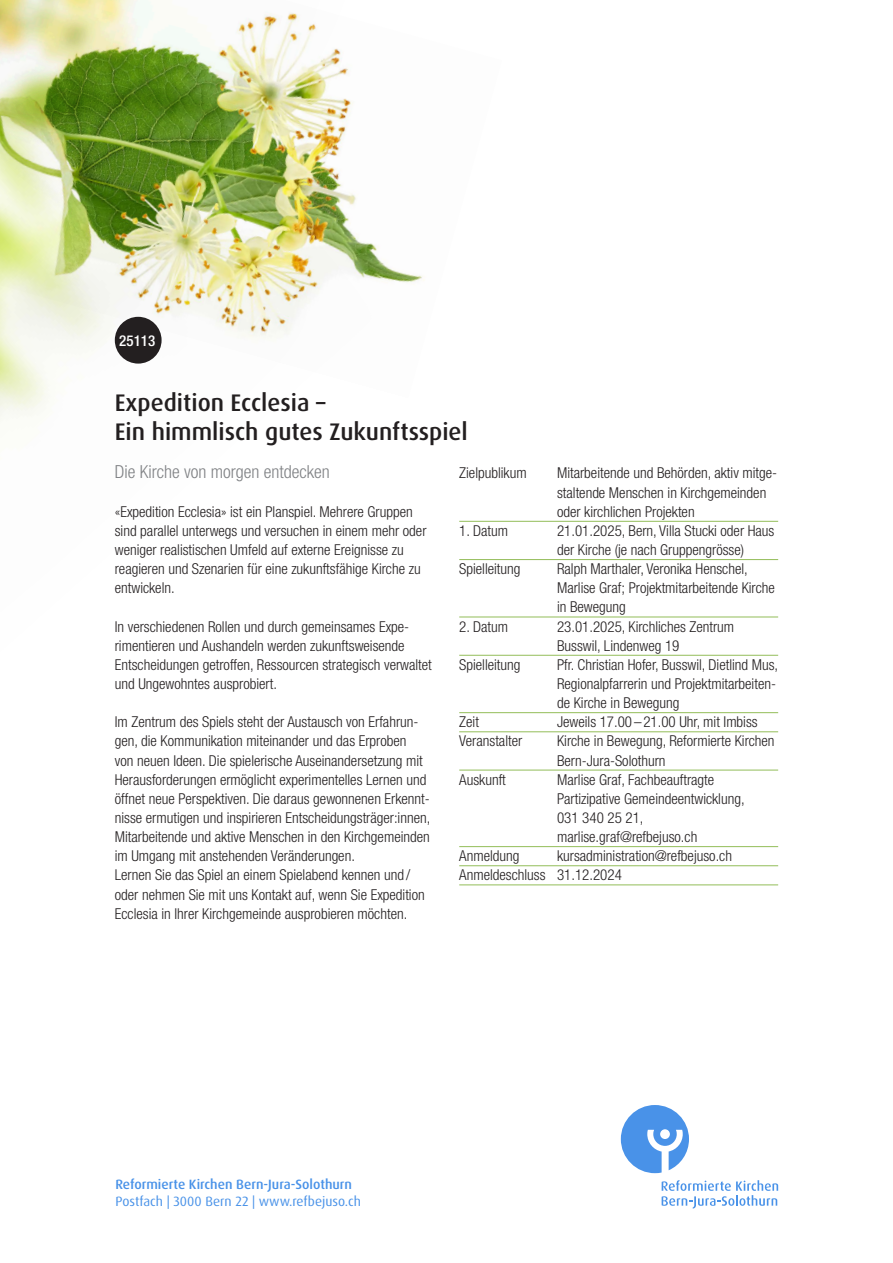
<style>
.page{position:relative;width:893px;height:1263px;background:#fff}
.page>*{position:absolute;margin:0;border:0;box-sizing:border-box;transform-origin:0 0}
.t1{font:500 24px/28.7px "Dax Pro";color:#231f20}
.t2{font:300 condensed 18px "Helvetica Neue LT Std";color:#808285}
.t3{font:300 condensed 15px/19.2px "Helvetica Neue LT Std";color:#231f20}
.t4{font:500 condensed 15px "Helvetica Neue LT Std";color:#fff}
.t5{font:500 13.5px "Dax Pro";color:#4992e8}
.t6{font:13.5px "Dax Pro";color:#4992e8}
</style>
<div class="page">
<img style="left:0;top:0;width:377px;height:422px">
<svg style="left:621px;top:1105px;width:68px;height:68px"></svg>
<svg style="left:662px;top:1180px;width:116px;height:28px"></svg>
<hr style="left:459px;top:521px;width:319px;height:1px;background:#93bd59">
<hr style="left:459px;top:559px;width:319px;height:1px;background:#93bd59">
<hr style="left:459px;top:617px;width:319px;height:1px;background:#93bd59">
<hr style="left:459px;top:655px;width:319px;height:1px;background:#93bd59">
<hr style="left:459px;top:712px;width:319px;height:1px;background:#93bd59">
<hr style="left:459px;top:731px;width:319px;height:1px;background:#93bd59">
<hr style="left:459px;top:770px;width:319px;height:1px;background:#93bd59">
<hr style="left:459px;top:846px;width:319px;height:1px;background:#93bd59">
<hr style="left:459px;top:865px;width:319px;height:1px;background:#93bd59">
<hr style="left:459px;top:884px;width:319px;height:1px;background:#93bd59">
<div style="left:115px;top:317px;width:47px;height:47px;background:#231f20;border-radius:50%"></div>
<p class="t4" style="left:119px;top:332px;width:37px">25113</p>
<h1 class="t1" style="left:115px;top:390px;width:355px">Expedition Ecclesia –<br>Ein himmlisch gutes Zukunftsspiel</h1>
<p class="t2" style="left:115px;top:465px;width:216px">Die Kirche von morgen entdecken</p>
<p class="t3" style="left:115px;top:503px;width:313px">«Expedition Ecclesia» ist ein Planspiel. Mehrere Gruppen sind parallel unterwegs und versuchen in einem mehr oder weniger realistischen Umfeld auf externe Ereignisse zu reagieren und Szenarien für eine zukunftsfähige Kirche zu entwickeln.</p>
<p class="t3" style="left:115px;top:618px;width:319px">In verschiedenen Rollen und durch gemeinsames Expe&shy;rimentieren und Aushandeln werden zukunftsweisende Entscheidungen getroffen, Ressourcen strategisch verwaltet und Ungewohntes ausprobiert.</p>
<p class="t3" style="left:115px;top:713px;width:317px">Im Zentrum des Spiels steht der Austausch von Erfahrun&shy;gen, die Kommunikation miteinander und das Erproben<br>von neuen Ideen. Die spielerische Auseinandersetzung mit Herausforderungen ermöglicht experimentelles Lernen und öffnet neue Perspektiven. Die daraus gewonnenen Erkennt&shy;nisse ermutigen und inspirieren Entscheidungsträger:innen, Mitarbeitende und aktive Menschen in den Kirchgemeinden im Umgang mit anstehenden Veränderungen.<br>Lernen Sie das Spiel an einem Spielabend kennen und / oder nehmen Sie mit uns Kontakt auf, wenn Sie Expedition Ecclesia in Ihrer Kirchgemeinde ausprobieren möchten.</p>
<p class="t3" style="left:459px;top:465px;width:69px">Zielpublikum</p>
<p class="t3" style="left:557px;top:465px;width:222px">Mitarbeitende und Behörden, aktiv mitge&shy;staltende Menschen in Kirchgemeinden oder kirchlichen Projekten</p>
<p class="t3" style="left:459px;top:522px;width:50px">1. Datum</p>
<p class="t3" style="left:557px;top:522px;width:219px">21.01.2025, Bern, Villa Stucki oder Haus der Kirche (je nach Gruppengrösse)</p>
<p class="t3" style="left:459px;top:560px;width:63px">Spielleitung</p>
<p class="t3" style="left:557px;top:560px;width:219px">Ralph Marthaler, Veronika Henschel,<br>Marlise Graf; Projektmitarbeitende Kirche in Bewegung</p>
<p class="t3" style="left:459px;top:618px;width:50px">2. Datum</p>
<p class="t3" style="left:557px;top:618px;width:179px">23.01.2025, Kirchliches Zentrum<br>Busswil, Lindenweg 19</p>
<p class="t3" style="left:459px;top:656px;width:63px">Spielleitung</p>
<p class="t3" style="left:557px;top:656px;width:223px">Pfr. Christian Hofer, Busswil, Dietlind Mus,<br>Regionalpfarrerin und Projektmitarbeiten&shy;de Kirche in Bewegung</p>
<p class="t3" style="left:459px;top:714px;width:21px">Zeit</p>
<p class="t3" style="left:557px;top:714px;width:202px">Jeweils 17.00 – 21.00 Uhr, mit Imbiss</p>
<p class="t3" style="left:459px;top:733px;width:65px">Veranstalter</p>
<p class="t3" style="left:557px;top:733px;width:219px">Kirche in Bewegung, Reformierte Kirchen<br>Bern-Jura-Solothurn</p>
<p class="t3" style="left:459px;top:771px;width:48px">Auskunft</p>
<p class="t3" style="left:557px;top:771px;width:189px">Marlise Graf, Fachbeauftragte<br>Partizipative Gemeindeentwicklung,<br>031 340 25 21, marlise.graf@refbejuso.ch</p>
<p class="t3" style="left:459px;top:847px;width:62px">Anmeldung</p>
<p class="t3" style="left:459px;top:847px;width:274px;text-indent:98px">kursadministration@refbejuso.ch<br>Anmeldeschluss 31.12.2024</p>
<p class="t5" style="left:115px;top:1178px;width:238px">Reformierte Kirchen Bern-Jura-Solothurn</p>
<p class="t6" style="left:115px;top:1195px;width:247px">Postfach | 3000 Bern 22 | www.refbejuso.ch</p>
</div>
